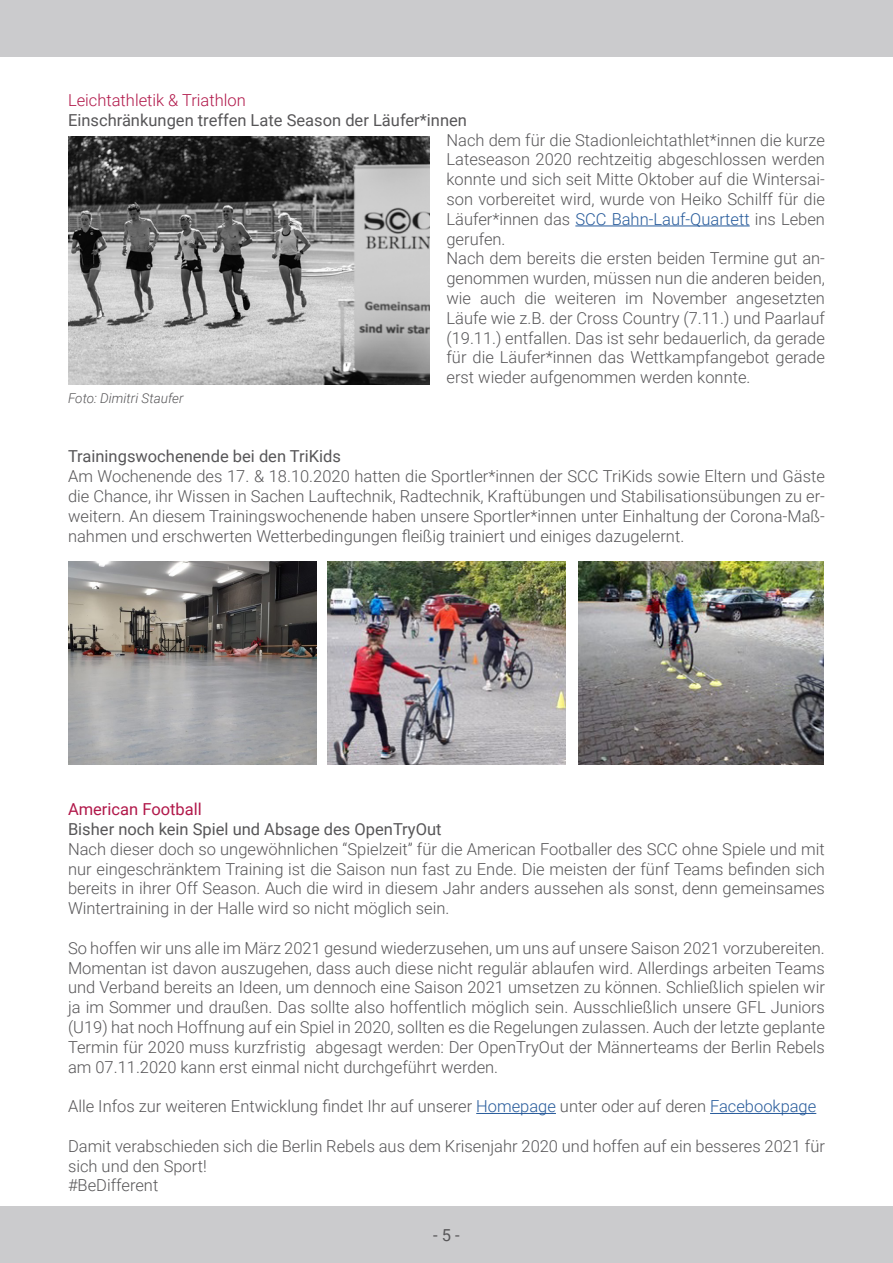
<style>
.page{position:relative;width:893px;height:1263px;background:#fff}
.page>*{position:absolute;margin:0;border:0;box-sizing:border-box;transform-origin:0 0}
.t1{font:300 16.5px/19.8px "Roboto";color:#575658;text-align:justify}
.t2{font:16.5px "Roboto";color:#575658}
.t3{font:300 16.5px "Roboto";color:#b1184a}
.t4{font:16.5px "Roboto";color:#b1184a}
.t5{font:italic 300 13.5px "Roboto";color:#575658}
.s1{color:#275b9b}
</style>
<div class="page">
<div style="left:0;top:1206px;width:893px;height:57px;background:#cbcbcd"></div>
<div style="left:0;top:0;width:893px;height:57px;background:#cbcbcd"></div>
<hr style="left:575px;top:226px;width:175px;height:1px;background:#275b9b">
<hr style="left:476px;top:1113px;width:80px;height:1px;background:#275b9b">
<hr style="left:710px;top:1113px;width:106px;height:1px;background:#275b9b">
<img style="left:68px;top:561px;width:249px;height:203px">
<img style="left:68px;top:136px;width:361px;height:248px">
<img style="left:327px;top:561px;width:239px;height:203px">
<img style="left:578px;top:561px;width:245px;height:203px">
<p class="t3" style="left:68px;top:88px;width:179px">Leichtathletik &amp; Triathlon</p>
<p class="t2" style="left:68px;top:108px;width:400px">Einschränkungen treffen Late Season der Läufer*innen</p>
<p class="t1" style="left:446px;top:129px;width:380px;text-align:left">Nach dem für die Stadionleichtathlet*innen die kurze Lateseason 2020 rechtzeitig abgeschlossen werden konnte und sich seit Mitte Oktober auf die Wintersai&shy;son vorbereitet wird, wurde von Heiko Schilff für die Läufer*innen das <span class="s1">SCC Bahn-Lauf-Quartett</span> ins Leben gerufen.<br>Nach dem bereits die ersten beiden Termine gut an&shy;genommen wurden, müssen nun die anderen beiden, wie auch die weiteren im November angesetzten Läufe wie z.B. der Cross Country (7.11.) und Paarlauf (19.11.) entfallen. Das ist sehr bedauerlich, da gerade für die Läufer*innen das Wettkampfangebot gerade erst wieder aufgenommen werden konnte.</p>
<p class="t5" style="left:68px;top:389px;width:117px">Foto: Dimitri Staufer</p>
<p class="t2" style="left:68px;top:445px;width:274px">Trainingswochenende bei den TriKids</p>
<p class="t1" style="left:68px;top:466px;width:758px">Am Wochenende des 17. &amp; 18.10.2020 hatten die Sportler*innen der SCC TriKids sowie Eltern und Gäste die Chance, ihr Wissen in Sachen Lauftechnik, Radtechnik, Kraftübungen und Stabilisationsübungen zu er&shy;weitern. An diesem Trainingswochenende haben unsere Sportler*innen unter Einhaltung der Corona-Maß&shy;nahmen und erschwerten Wetterbedingungen fleißig trainiert und einiges dazugelernt.</p>
<p class="t4" style="left:68px;top:798px;width:135px">American Football</p>
<p class="t2" style="left:68px;top:817px;width:375px">Bisher noch kein Spiel und Absage des OpenTryOut</p>
<p class="t1" style="left:68px;top:838px;width:758px">Nach dieser doch so ungewöhnlichen “Spielzeit” für die American Footballer des SCC ohne Spiele und mit nur eingeschränktem Training ist die Saison nun fast zu Ende. Die meisten der fünf Teams befinden sich bereits in ihrer Off Season. Auch die wird in diesem Jahr anders aussehen als sonst, denn gemeinsames Wintertraining in der Halle wird so nicht möglich sein.</p>
<p class="t1" style="left:68px;top:937px;width:758px">So hoffen wir uns alle im März 2021 gesund wiederzusehen, um uns auf unsere Saison 2021 vorzubereiten.<br>Momentan ist davon auszugehen, dass auch diese nicht regulär ablaufen wird. Allerdings arbeiten Teams und Verband bereits an Ideen, um dennoch eine Saison 2021 umsetzen zu können. Schließlich spielen wir ja im Sommer und draußen. Das sollte also hoffentlich möglich sein. Ausschließlich unsere GFL Juniors (U19) hat noch Hoffnung auf ein Spiel in 2020, sollten es die Regelungen zulassen. Auch der letzte geplante Termin für 2020 muss kurzfristig abgesagt werden: Der OpenTryOut der Männerteams der Berlin Rebels am 07.11.2020 kann erst einmal nicht durchgeführt werden.</p>
<p class="t1" style="left:68px;top:1096px;width:750px">Alle Infos zur weiteren Entwicklung findet Ihr auf unserer <span class="s1">Homepage</span> unter oder auf deren <span class="s1">Facebookpage</span></p>
<p class="t1" style="left:68px;top:1135px;width:758px;text-align:left">Damit verabschieden sich die Berlin Rebels aus dem Krisenjahr 2020 und hoffen auf ein besseres 2021 für sich und den Sport!<br>#BeDifferent</p>
<p class="t2" style="left:433px;top:1223px;width:28px">- 5 -</p>
</div>
